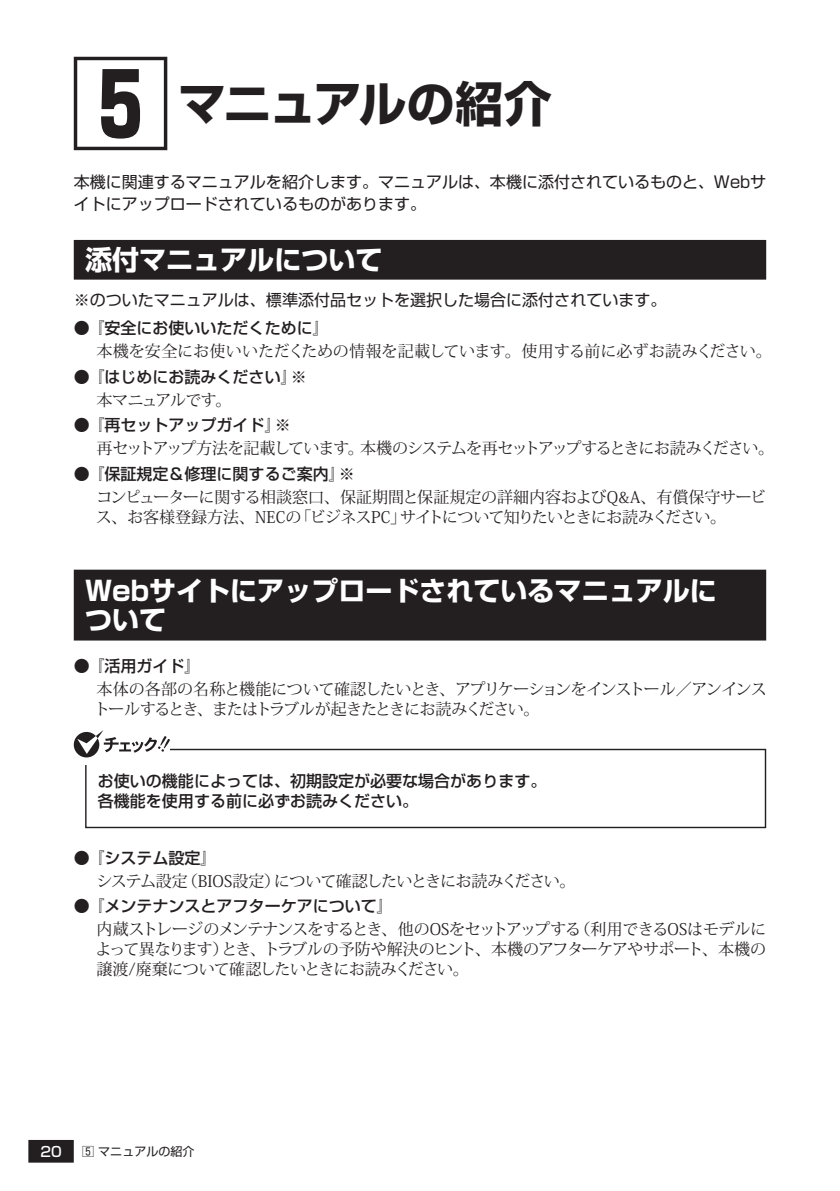
<style>
.page{position:relative;width:840px;height:1191px;background:#fff}
.page>*{position:absolute;margin:0;border:0;box-sizing:border-box;transform-origin:0 0}
.t1{font:700 48px "Shin Go Pro";letter-spacing:-.055em;color:#231f20}
.t2{font:700 27px/29px "Shin Go Pro";color:#fff}
.t3{font:16px/20px "Koz Min Pro";letter-spacing:-.04em;color:#231f20}
.t4{font:500 16px/20px "Shin Go Pro";color:#231f20}
.t5{font:16px/22px "Shin Go Pro";color:#231f20}
.t6{font:16px/20px "Koz Min Pro";letter-spacing:-.02em;color:#231f20}
.t7{font:16px "Koz Min Pro";letter-spacing:-.07em;color:#231f20}
.t8{font:16px "Koz Min Pro";letter-spacing:-.005em;color:#231f20}
.t9{font:500 14px "Shin Go Pro";color:#fff}
.t10{font:12px "Shin Go Pro";color:#231f20}
.s1{font-size:102px}
</style>
<div class="page">
<div style="left:28px;top:1140px;width:46px;height:22px;background:#231f20"></div>
<div style="left:74px;top:240px;width:691px;height:40px;background:#231f20"></div>
<div style="left:74px;top:569px;width:691px;height:71px;background:#231f20"></div>
<div style="left:85px;top:749px;width:680px;height:79px;border:1px solid #231f20"></div>
<div style="left:74px;top:737px;width:96px;height:28px;background:#fff"></div>
<svg style="left:74px;top:730px;width:96px;height:27px"></svg>
<h1 class="t1" style="left:69px;top:65px;width:484px"><span class="s1">5</span> マニュアルの紹介</h1>
<p class="t5" style="left:74px;top:169px;width:693px">本機に関連するマニュアルを紹介します。マニュアルは、本機に添付されているものと、Webサイトにアップロードされているものがあります。</p>
<h2 class="t2" style="left:85px;top:242px;width:298px">添付マニュアルについて</h2>
<p class="t5" style="left:74px;top:287px;width:594px">※のついたマニュアルは、標準添付品セットを選択した場合に添付されています。</p>
<p class="t4" style="left:74px;top:316px;width:256px">●『安全にお使いいただくために』</p>
<p class="t8" style="left:96px;top:340px;width:676px">本機を安全にお使いいただくための情報を記載しています。使用する前に必ずお読みください。</p>
<p class="t4" style="left:74px;top:365px;width:234px">●『はじめにお読みください』※</p>
<p class="t3" style="left:96px;top:389px;width:136px">本マニュアルです。</p>
<p class="t4" style="left:74px;top:413px;width:218px">●『再セットアップガイド』※</p>
<p class="t7" style="left:96px;top:437px;width:678px">再セットアップ方法を記載しています。本機のシステムを再セットアップするときにお読みください。</p>
<p class="t4" style="left:74px;top:462px;width:282px">●『保証規定＆修理に関するご案内』※</p>
<p class="t6" style="left:96px;top:486px;width:671px">コンピューターに関する相談窓口、保証期間と保証規定の詳細内容およびQ&amp;A、有償保守サービス、お客様登録方法、NECの「ビジネスPC」サイトについて知りたいときにお読みください。</p>
<h2 class="t2" style="left:85px;top:573px;width:641px">Webサイトにアップロードされているマニュアルに█ついて</h2>
<p class="t4" style="left:74px;top:653px;width:128px">●『活用ガイド』</p>
<p class="t3" style="left:94px;top:678px;width:673px">本体の各部の名称と機能について確認したいとき、アプリケーションをインストール／アンインストールするとき、またはトラブルが起きたときにお読みください。</p>
<p class="t4" style="left:98px;top:769px;width:450px">お使いの機能によっては、初期設定が必要な場合があります。各機能を使用する前に必ずお読みください。</p>
<p class="t4" style="left:74px;top:846px;width:144px">●『システム設定』</p>
<p class="t3" style="left:96px;top:870px;width:480px">システム設定（BIOS設定）について確認したいときにお読みください。</p>
<p class="t4" style="left:74px;top:894px;width:320px">●『メンテナンスとアフターケアについて』</p>
<p class="t3" style="left:95px;top:919px;width:672px;text-align:justify">内蔵ストレージのメンテナンスをするとき、他のOSをセットアップする（利用できるOSはモデルによって異なります）とき、トラブルの予防や解決のヒント、本機のアフターケアやサポート、本機の譲渡/廃棄について確認したいときにお読みください。</p>
<p class="t9" style="left:40px;top:1140px;width:23px">20</p>
<p class="t10" style="left:82px;top:1141px;width:113px">5 マニュアルの紹介</p>
</div>
